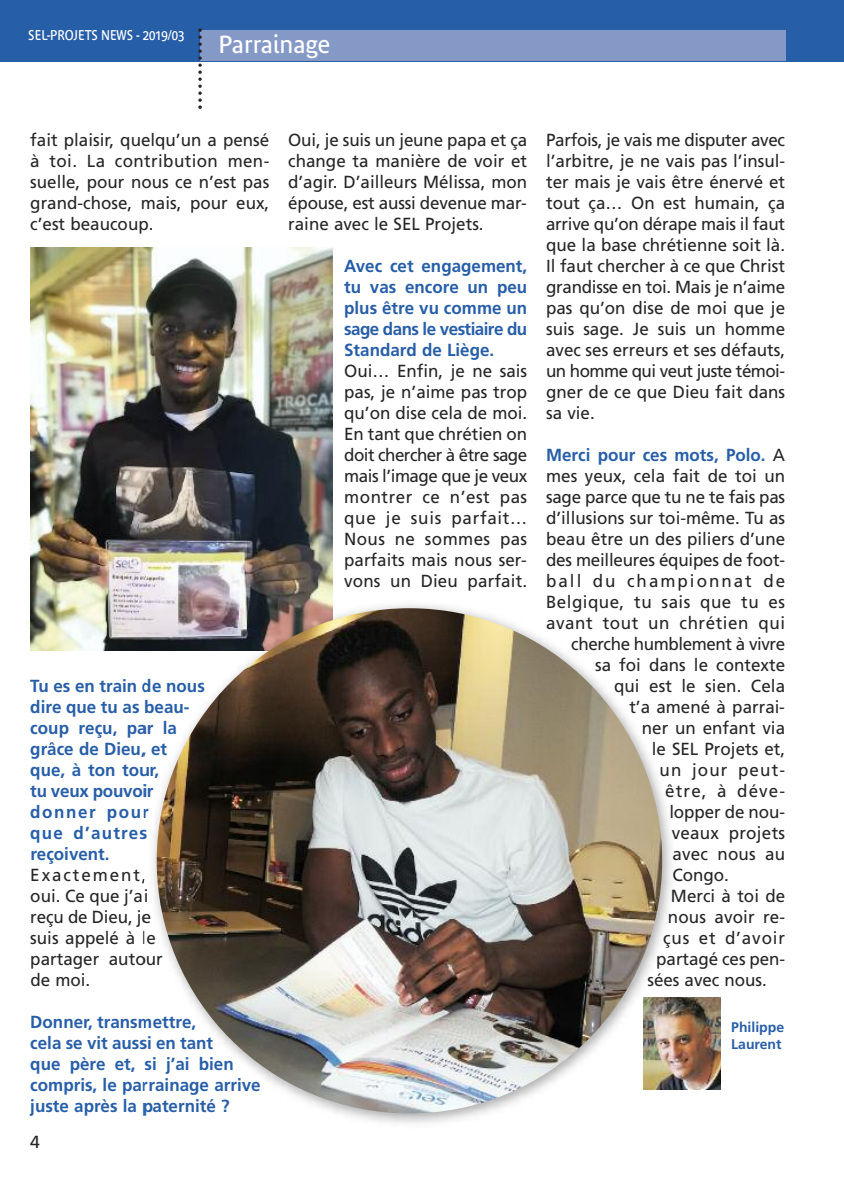
<style>
.page{position:relative;width:844px;height:1191px;background:#fff}
.page>*{position:absolute;margin:0;border:0;box-sizing:border-box;transform-origin:0 0}
.t1{font:24.5px "Bienvenue Beta";color:#fff}
.t2{font:17.5px/21px "Frutiger";color:#272526;text-align:justify}
.t3{font:700 17.5px/21px "Frutiger";color:#275ea8}
.t4{font:17.5px "Frutiger";letter-spacing:-.025em;color:#272526}
.t5{font:17.5px "Frutiger";letter-spacing:.025em;color:#272526}
.t6{font:17.5px "Frutiger";letter-spacing:.03em;color:#272526}
.t7{font:17.5px "Frutiger";letter-spacing:.065em;color:#272526}
.t8{font:17.5px "Frutiger";letter-spacing:.12em;color:#272526}
.t9{font:17.5px "Frutiger";letter-spacing:.055em;color:#272526}
.t10{font:14px "Bienvenue Beta";color:#fff;scale:.9 1}
.t11{font:700 14px/16.8px "Frutiger";color:#275ea8}
.s1{font-weight:400;color:#272526}
</style>
<div class="page">
<hr style="left:843px;top:0;width:1px;height:61px;background:#db7c3e">
<div style="left:0;top:0;width:843px;height:61px;background:#275ea8"></div>
<div style="left:200px;top:30px;width:585px;height:31px;background:#8599c7"></div>
<svg style="left:198px;top:28px;width:4px;height:81px"></svg>
<img style="left:680px;top:998px;width:40px;height:91px">
<img style="left:30px;top:247px;width:303px;height:404px">
<img style="left:145px;top:596px;width:535px;height:527px">
<img style="left:157px;top:608px;width:505px;height:505px;border-radius:50%">
<p class="t10" style="left:28px;top:27px;width:175px">SEL-PROJETS NEWS - 2019/03</p>
<h1 class="t1" style="left:218px;top:30px;width:113px">Parrainage</h1>
<p class="t2" style="left:30px;top:130px;width:240px">fait plaisir, quelqu’un a pensé à toi. La contribution men&shy;suelle, pour nous ce n’est pas grand-chose, mais, pour eux, c’est beaucoup.</p>
<p class="t3" style="left:30px;top:676px;width:176px">Tu es en train de nous dire que tu as beau&shy;coup reçu, par la grâce de Dieu, et que, à ton tour,<br>tu veux pouvoir donner pour<br>que d’autres reçoivent.</p>
<p class="t2" style="left:30px;top:865px;width:134px;text-align:left">Exactement, oui. Ce que j’ai reçu de Dieu, je suis appelé à le partager autour de moi.</p>
<p class="t3" style="left:30px;top:1012px;width:232px">Donner, transmettre,<br>cela se vit aussi en tant<br>que père et, si j’ai bien compris, le parrainage arrive juste après la paternité ?</p>
<p class="t2" style="left:30px;top:1132px;width:11px">4</p>
<p class="t2" style="left:288px;top:130px;width:240px">Oui, je suis un jeune papa et ça change ta manière de voir et d’agir. D’ailleurs Mélissa, mon épouse, est aussi devenue mar&shy;raine avec le SEL Projets.</p>
<p class="t3" style="left:344px;top:256px;width:184px;text-align:justify">Avec cet engagement, tu vas encore un peu plus être vu comme un sage dans le vestiaire du Standard de Liège.</p>
<p class="t2" style="left:344px;top:361px;width:184px">Oui… Enfin, je ne sais pas, je n’aime pas trop qu’on dise cela de moi.<br>En tant que chrétien on doit chercher à être sage mais l’image que je veux montrer ce n’est pas que je suis parfait… Nous ne sommes pas parfaits mais nous ser&shy;vons un Dieu parfait.</p>
<p class="t2" style="left:546px;top:130px;width:240px">Parfois, je vais me disputer avec l’arbitre, je ne vais pas l’insul&shy;ter mais je vais être énervé et tout ça… On est humain, ça arrive qu’on dérape mais il faut que la base chrétienne soit là.<br>Il faut chercher à ce que Christ grandisse en toi. Mais je n’aime pas qu’on dise de moi que je suis sage. Je suis un homme avec ses erreurs et ses défauts, un homme qui veut juste témoi&shy;gner de ce que Dieu fait dans sa vie.</p>
<p class="t3" style="left:546px;top:445px;width:240px">Merci pour ces mots, Polo. <span class="s1">A</span></p>
<p class="t2" style="left:546px;top:466px;width:240px">mes yeux, cela fait de toi un</p>
<p class="t2" style="left:546px;top:487px;width:240px">sage parce que tu ne te fais pas</p>
<p class="t2" style="left:546px;top:508px;width:240px">d’illusions sur toi-même. Tu as</p>
<p class="t2" style="left:546px;top:529px;width:240px">beau être un des piliers d’une</p>
<p class="t2" style="left:546px;top:550px;width:240px">des meilleures équipes de foot-</p>
<p class="t8" style="left:546px;top:573px;width:240px">ball du championnat de</p>
<p class="t5" style="left:546px;top:594px;width:240px">Belgique, tu sais que tu es</p>
<p class="t6" style="left:546px;top:615px;width:240px">avant tout un chrétien qui</p>
<p class="t4" style="left:571px;top:636px;width:215px">cherche humblement à vivre</p>
<p class="t2" style="left:595px;top:655px;width:191px">sa foi dans le contexte</p>
<p class="t2" style="left:614px;top:676px;width:173px">qui est le sien. Cela</p>
<p class="t2" style="left:629px;top:697px;width:157px">t’a amené à parrai-</p>
<p class="t2" style="left:641px;top:718px;width:145px">ner un enfant via</p>
<p class="t2" style="left:651px;top:739px;width:135px">le SEL Projets et,</p>
<p class="t7" style="left:659px;top:762px;width:127px">un jour peut-</p>
<p class="t7" style="left:665px;top:783px;width:121px">être, à déve-</p>
<p class="t2" style="left:669px;top:802px;width:117px">lopper de nou-</p>
<p class="t2" style="left:671px;top:823px;width:115px">veaux projets</p>
<p class="t2" style="left:672px;top:844px;width:114px">avec nous au</p>
<p class="t2" style="left:672px;top:865px;width:58px">Congo.</p>
<p class="t2" style="left:670px;top:886px;width:116px">Merci à toi de</p>
<p class="t2" style="left:667px;top:907px;width:119px">nous avoir re-</p>
<p class="t9" style="left:662px;top:930px;width:124px">çus et d’avoir</p>
<p class="t2" style="left:656px;top:949px;width:130px">partagé ces pen-</p>
<p class="t2" style="left:647px;top:970px;width:121px">sées avec nous.</p>
<p class="t11" style="left:731px;top:1020px;width:54px">Philippe<br>Laurent</p>
</div>
